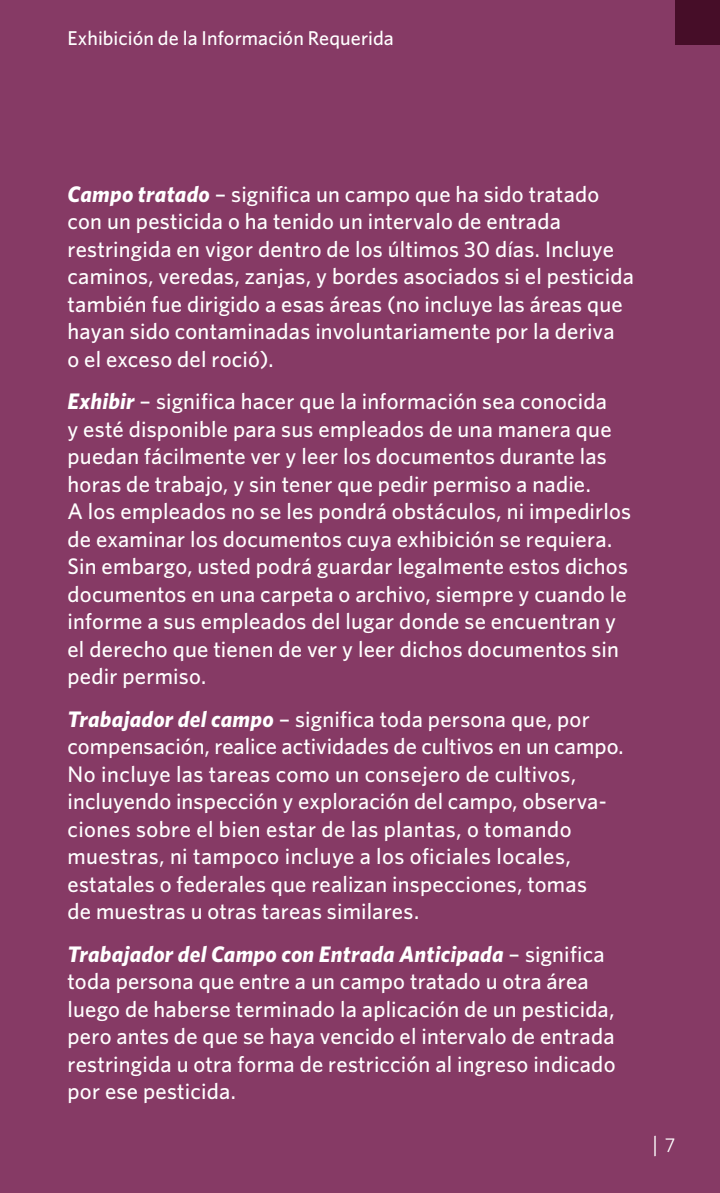
<style>
.page{position:relative;width:720px;height:1193px;background:#fff}
.page>*{position:absolute;margin:0;border:0;box-sizing:border-box;transform-origin:0 0}
.Back_Text{font:500 22.5px/27.5px "Whitney";letter-spacing:.01em;color:#fff;scale:1.12 1}
.t1{font:22.5px "Whitney";color:#fff}
.Top_Folio_White{font:500 20px "Whitney";letter-spacing:.005em;color:#fff}
.s1{font-weight:700;font-style:italic}
.s2{font-size:20px}
</style>
<div class="page">
<div style="left:0;top:0;width:720px;height:1192px;background:#863a65"></div>
<div style="left:675px;top:0;width:45px;height:45px;background:#460d28"></div>
<p class="Top_Folio_White" style="left:67px;top:26px;width:328px">Exhibición de la Información Requerida</p>
<p class="Back_Text" style="left:67px;top:179px;width:507px"><span class="s1">Campo tratado</span> – significa un campo que ha sido tratado con un pesticida o ha tenido un intervalo de entrada restringida en vigor dentro de los últimos 30 días. Incluye caminos, veredas, zanjas, y bordes asociados si el pesticida también fue dirigido a esas áreas (no incluye las áreas que hayan sido contaminadas involuntariamente por la deriva<br>o el exceso del roció).</p>
<p class="Back_Text" style="left:67px;top:387px;width:505px"><span class="s1">Exhibir</span> – significa hacer que la información sea conocida<br>y esté disponible para sus empleados de una manera que puedan fácilmente ver y leer los documentos durante las horas de trabajo, y sin tener que pedir permiso a nadie.<br>A los empleados no se les pondrá obstáculos, ni impedirlos de examinar los documentos cuya exhibición se requiera.<br>Sin embargo, usted podrá guardar legalmente estos dichos documentos en una carpeta o archivo, siempre y cuando le informe a sus empleados del lugar donde se encuentran y el derecho que tienen de ver y leer dichos documentos sin pedir permiso.</p>
<p class="Back_Text" style="left:67px;top:704px;width:498px"><span class="s1">Trabajador del campo</span> – significa toda persona que, por compensación, realice actividades de cultivos en un campo.<br>No incluye las tareas como un consejero de cultivos, incluyendo inspección y exploración del campo, observa&shy;ciones sobre el bien estar de las plantas, o tomando muestras, ni tampoco incluye a los oficiales locales, estatales o federales que realizan inspecciones, tomas<br>de muestras u otras tareas similares.</p>
<p class="Back_Text" style="left:67px;top:939px;width:491px"><span class="s1">Trabajador del Campo con Entrada Anticipada</span> – significa toda persona que entre a un campo tratado u otra área luego de haberse terminado la aplicación de un pesticida, pero antes de que se haya vencido el intervalo de entrada restringida u otra forma de restricción al ingreso indicado por ese pesticida.</p>
<p class="t1" style="left:652px;top:1130px;width:25px">| <span class="s2">7</span></p>
</div>
